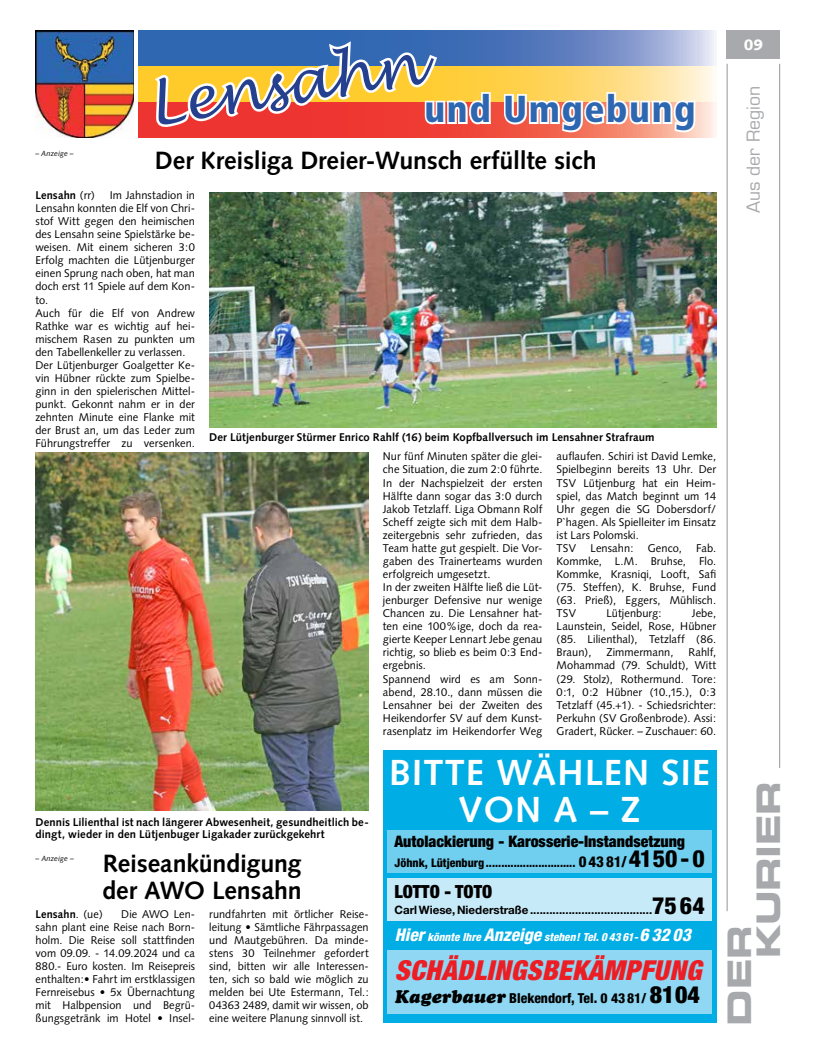
<style>
.page{position:relative;width:819px;height:1053px;background:#fff}
.page>*{position:absolute;margin:0;border:0;box-sizing:border-box;transform-origin:0 0}
.t1{font:italic 57.5px "Lucida Handwriting";color:#25408f}
.t2{font:900 condensed 37.5px "Frutiger LT Std";letter-spacing:.04em;color:#2e67b1}
.t3{font:700 36.25px/36.2px "Syntax LT Std";letter-spacing:.03em;color:#fff;text-align:center}
.t4{font:32.5px/28.9px "Eurostile LT Std Bold Ex 2";letter-spacing:-.01em;color:#a7a9ac}
.t5{font:italic 900 condensed 27.5px "Helvetica Neue";letter-spacing:.015em;color:#ed1d24}
.t6{font:700 25px/27.5px "Syntax LT Std";letter-spacing:-.005em;color:#000}
.t7{font:900 condensed 18.12px "Helvetica Neue";color:#000}
.t8{font:17.5px "Eurostile LT Std";letter-spacing:-.005em;color:#a7a9ac}
.t9{font:900 condensed 15.88px "Helvetica Neue";color:#000}
.t10{font:900 15px "Syntax LT Std";color:#fff}
.t11{font:800 condensed 13.75px "Helvetica Neue";color:#000}
.t12{font:800 condensed 11.88px "Helvetica Neue";color:#000}
.t13{font:700 11.5px "Helvetica Neue";color:#000}
.t14{font:11.25px/13px "Syntax";letter-spacing:.005em;color:#000;text-align:justify}
.t15{font:700 11.25px/12.5px "Syntax LT Std";letter-spacing:.01em;color:#000}
.t16{font:italic 800 condensed 11.25px "Helvetica Neue";color:#fff}
.t17{font:700 11.25px "Syntax";letter-spacing:.015em;color:#000}
.t18{font:italic 7.5px "Syntax LT Std";letter-spacing:.015em;color:#000}
.s1{font-weight:400}
.s2{font-size:15px}
.s3{font-size:23.75px}
.s4{font-weight:800;font-stretch:condensed;font-size:23.75px}
.s5{font-size:17.5px}
.s6{font-family:"Cooper Black Std";font-weight:400;font-style:italic;font-stretch:normal;font-size:18.12px}
.s7{font-weight:900;font-size:23.75px}
</style>
<div class="page">
<hr style="left:726px;top:64px;width:1px;height:847px;background:#939598">
<hr style="left:779px;top:64px;width:1px;height:703px;background:#939598">
<div style="left:726px;top:30px;width:54px;height:29px;background:#a7a9ac"></div>
<div style="left:383px;top:749px;width:333px;height:273px;background:#00ade4"></div>
<div style="left:387px;top:878px;width:324px;height:42px;background:#c7eaf8"></div>
<div style="left:387px;top:830px;width:324px;height:42px;background:#70cfef"></div>
<div style="left:387px;top:950px;width:324px;height:64px;background:#8fd7f2"></div>
<img style="left:35px;top:453px;width:334px;height:357px">
<img style="left:209px;top:193px;width:507px;height:235px">
<img style="left:35px;top:31px;width:99px;height:106px">
<svg style="left:138px;top:102px;width:578px;height:35px;background:#f58a7d"></svg>
<svg style="left:138px;top:31px;width:576px;height:35px;background:#6e8cc5"></svg>
<svg style="left:138px;top:66px;width:576px;height:36px;background:#ffdc7f"></svg>
<svg style="left:502px;top:90px;width:195px;height:44px"></svg>
<svg style="left:150px;top:36px;width:343px;height:101px"></svg>
<p class="t1" style="left:142px;top:72px;width:276px;rotate:-9deg">Lensahn</p>
<p class="t2" style="left:424px;top:86px;width:272px">und Umgebung</p>
<p class="t18" style="left:35px;top:149px;width:40px">– Anzeige –</p>
<p class="t6" style="left:155px;top:146px;width:443px">Der Kreisliga Dreier-Wunsch erfüllte sich</p>
<p class="t14" style="left:35px;top:188px;width:161px;text-align:left;text-indent:74px">Im Jahnstadion in<br>Lensahn konnten die Elf von Chri&shy;stof Witt gegen den heimischen des Lensahn seine Spielstärke be&shy;weisen. Mit einem sicheren 3:0<br>Erfolg machten die Lütjenburger einen Sprung nach oben, hat man doch erst 11 Spiele auf dem Kon&shy;to.<br>Auch für die Elf von Andrew<br>Rathke war es wichtig auf hei&shy;mischem Rasen zu punkten um den Tabellenkeller zu verlassen.<br>Der Lütjenburger Goalgetter Ke&shy;vin Hübner rückte zum Spielbe&shy;ginn in den spielerischen Mittel&shy;punkt. Gekonnt nahm er in der zehnten Minute eine Flanke mit der Brust an, um das Leder zum<br>Führungstreffer zu versenken.</p>
<p class="t17" style="left:35px;top:189px;width:61px">Lensahn <span class="s1">(rr)</span></p>
<p class="t15" style="left:209px;top:431px;width:447px">Der Lütjenburger Stürmer Enrico Rahlf (16) beim Kopfballversuch im Lensahner Strafraum</p>
<p class="t14" style="left:383px;top:450px;width:161px;text-align:left">Nur fünf Minuten später die glei&shy;che Situation, die zum 2:0 führte.<br>In der Nachspielzeit der ersten<br>Hälfte dann sogar das 3:0 durch<br>Jakob Tetzlaff. Liga Obmann Rolf<br>Scheff zeigte sich mit dem Halb&shy;zeitergebnis sehr zufrieden, das<br>Team hatte gut gespielt. Die Vor&shy;gaben des Trainerteams wurden erfolgreich umgesetzt.<br>In der zweiten Hälfte ließ die Lüt&shy;jenburger Defensive nur wenige<br>Chancen zu. Die Lensahner hat&shy;ten eine 100%ige, doch da rea&shy;gierte Keeper Lennart Jebe genau richtig, so blieb es beim 0:3 End&shy;ergebnis.<br>Spannend wird es am Sonn&shy;abend, 28.10., dann müssen die<br>Lensahner bei der Zweiten des<br>Heikendorfer SV auf dem Kunst&shy;rasenplatz im Heikendorfer Weg</p>
<p class="t14" style="left:556px;top:450px;width:161px;text-align:left">auflaufen. Schiri ist David Lemke,<br>Spielbeginn bereits 13 Uhr. Der<br>TSV Lütjenburg hat ein Heim&shy;spiel, das Match beginnt um 14<br>Uhr gegen die SG Dobersdorf/<br>P`hagen. Als Spielleiter im Einsatz ist Lars Polomski.<br>TSV</p>
<p class="t14" style="left:556px;top:541px;width:161px;text-indent:139px">Fab.<br>Kommke, L.M. Bruhse, Flo.<br>Kommke, Krasniqi, Looft, Safi (75. Steffen), K. Bruhse, Fund (63. Prieß), Eggers, Mühlisch.<br>TSV</p>
<p class="t14" style="left:590px;top:541px;width:45px">Lensahn:</p>
<p class="t14" style="left:647px;top:541px;width:35px">Genco,</p>
<p class="t14" style="left:556px;top:606px;width:161px;text-indent:135px">Jebe, Launstein, Seidel, Rose, Hübner (85. Lilienthal), Tetzlaff (86.<br>Braun),</p>
<p class="t14" style="left:606px;top:606px;width:57px">Lütjenburg:</p>
<p class="t14" style="left:556px;top:646px;width:161px;text-indent:132px">Rahlf, Mohammad (79. Schuldt), Witt (29. Stolz), Rothermund. Tore:<br>0:1, 0:2 Hübner (10.,15.), 0:3<br>Tetzlaff (45.+1). - Schiedsrichter:<br>Perkuhn (SV Großenbrode). Assi:<br>Gradert, Rücker. – Zuschauer: 60.</p>
<p class="t14" style="left:606px;top:646px;width:68px">Zimmermann,</p>
<p class="t15" style="left:35px;top:815px;width:335px">Dennis Lilienthal ist nach längerer Abwesenheit, gesundheitlich be&shy;dingt, wieder in den Lütjenbuger Ligakader zurückgekehrt</p>
<p class="t18" style="left:36px;top:854px;width:40px">– Anzeige –</p>
<p class="t6" style="left:102px;top:849px;width:201px">Reiseankündigung der AWO Lensahn</p>
<p class="t17" style="left:36px;top:907px;width:69px">Lensahn<span class="s1">. (ue)</span></p>
<p class="t14" style="left:36px;top:907px;width:161px;text-indent:86px">Die AWO Len&shy;sahn plant eine Reise nach Born&shy;holm. Die Reise soll stattfinden vom 09.09. - 14.09.2024 und ca 880.- Euro kosten. Im Reisepreis enthalten:• Fahrt im erstklassigen Fernreisebus • 5x Übernachtung mit Halbpension und Begrü&shy;ßungsgetränk im Hotel • Insel-</p>
<p class="t14" style="left:209px;top:907px;width:161px">rundfahrten mit örtlicher Reise&shy;leitung • Sämtliche Fährpassagen und Mautgebühren. Da minde&shy;stens 30 Teilnehmer gefordert sind, bitten wir alle Interessen&shy;ten, sich so bald wie möglich zu melden bei Ute Estermann, Tel.:<br>04363 2489, damit wir wissen, ob eine weitere Planung sinnvoll ist.</p>
<p class="t3" style="left:389px;top:754px;width:322px">BITTE WÄHLEN SIE<br>VON A – Z</p>
<p class="t9" style="left:394px;top:831px;width:292px">Autolackierung - Karosserie-Instandsetzung</p>
<p class="t12" style="left:394px;top:855px;width:312px">Jöhnk, Lütjenburg ............................. <span class="s2">0 43 81/</span> <span class="s3">41 50 - 0</span></p>
<p class="t7" style="left:394px;top:880px;width:99px">LOTTO - TOTO</p>
<p class="t13" style="left:394px;top:902px;width:312px">Carl Wiese, Niederstraße ......................................<span class="s4">75 64</span></p>
<p class="t16" style="left:395px;top:929px;width:297px"><span class="s5">Hier</span> könnte Ihre <span class="s5">Anzeige</span> stehen! Tel. 0 43 61-<span class="s5">6 32 03</span></p>
<p class="t5" style="left:395px;top:953px;width:308px">SCHÄDLINGSBEKÄMPFUNG</p>
<p class="t11" style="left:395px;top:989px;width:306px"><span class="s6">Kagerbauer</span> Blekendorf, Tel. 0 43 81/ <span class="s7">81 04</span></p>
<p class="t10" style="left:743px;top:36px;width:21px">09</p>
<p class="t8" style="left:743px;top:213px;width:128px;rotate:-90deg">Aus der Region</p>
<p class="t4" style="left:724px;top:958px;width:179px;text-indent:-67px;rotate:-90deg">DER<br>KURIER</p>
</div>
